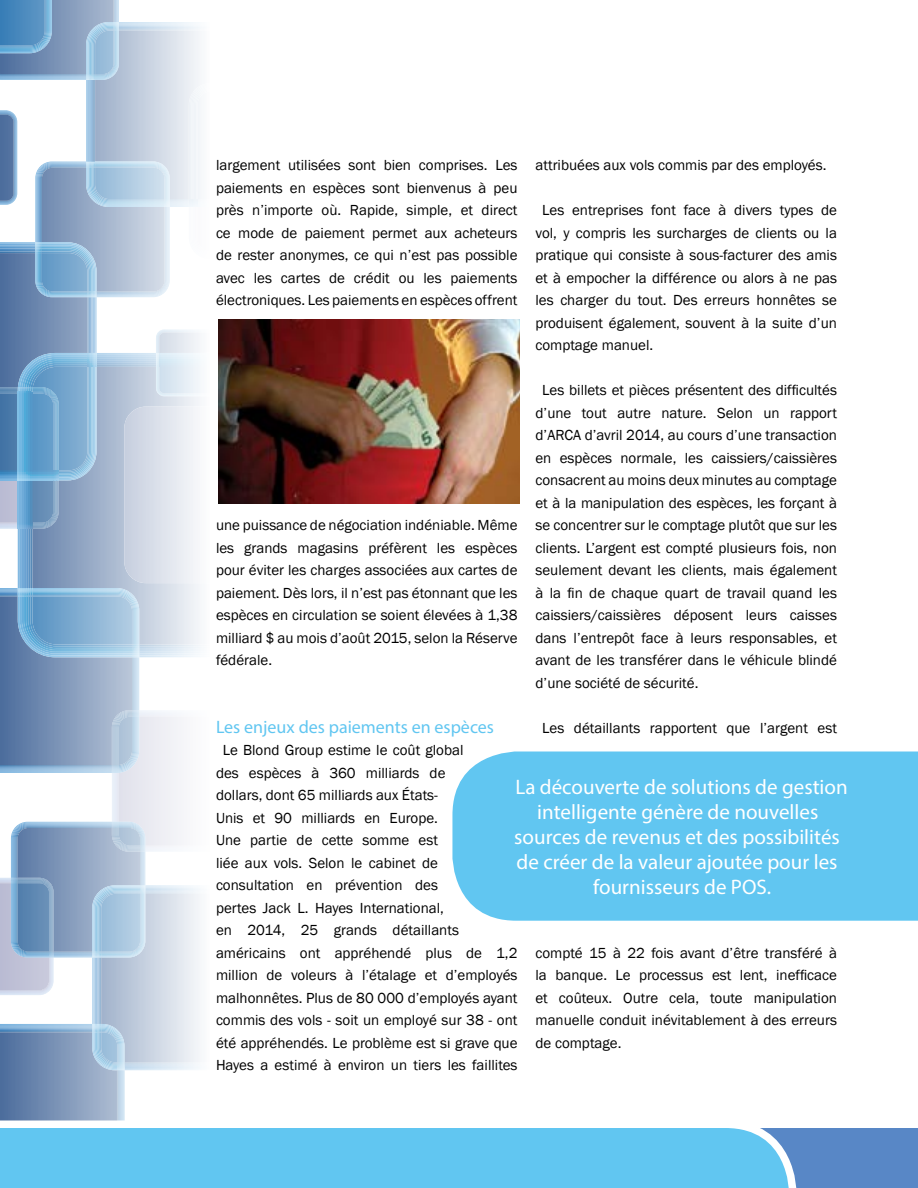
<style>
.page{position:relative;width:918px;height:1188px;background:#fff}
.page>*{position:absolute;margin:0;border:0;box-sizing:border-box;transform-origin:0 0}
.t1{font:21px/25.2px "Myriad Pro";color:#fff;text-align:center}
.t2{font:18px "Myriad Pro";color:#61c6f1}
.t3{font:15px/22.5px "Franklin Gothic";color:#000;text-align:justify}
</style>
<div class="page">
<hr style="left:251px;top:742px;width:1px;height:90px;background:#c4d8f0">
<hr style="left:250px;top:742px;width:1px;height:90px;background:#bacdea">
<hr style="left:249px;top:742px;width:1px;height:90px;background:#b6c7e7">
<hr style="left:248px;top:742px;width:1px;height:90px;background:#b1c0e3">
<svg style="left:0;top:0;width:200px;height:1117px"></svg>
<div style="left:452px;top:751px;width:466px;height:170px;background:#61c6f1"></div>
<div style="left:800px;top:1128px;width:118px;height:60px;background:#5887c6"></div>
<svg style="left:0;top:1117px;width:800px;height:71px"></svg>
<img style="left:219px;top:319px;width:301px;height:185px">
<p class="t3" style="left:216px;top:155px;width:303px">largement utilisées sont bien comprises. Les paiements en espèces sont bienvenus à peu près n’importe où. Rapide, simple, et direct ce mode de paiement permet aux acheteurs de rester anonymes, ce qui n’est pas possible avec les cartes de crédit ou les paiements électroniques. Les paiements en espèces offrent</p>
<p class="t3" style="left:536px;top:155px;width:292px">attribuées aux vols commis par des employés.</p>
<p class="t3" style="left:536px;top:200px;width:303px;text-indent:7px">Les entreprises font face à divers types de vol, y compris les surcharges de clients ou la pratique qui consiste à sous-facturer des amis et à empocher la différence ou alors à ne pas les charger du tout. Des erreurs honnêtes se produisent également, souvent à la suite d’un comptage manuel.</p>
<p class="t3" style="left:536px;top:379px;width:303px;text-indent:7px">Les billets et pièces présentent des difficultés d’une tout autre nature. Selon un rapport d’ARCA d’avril 2014, au cours d’une transaction en espèces normale, les caissiers/caissières consacrent au moins deux minutes au comptage et à la manipulation des espèces, les forçant à se concentrer sur le comptage plutôt que sur les clients. L’argent est compté plusieurs fois, non seulement devant les clients, mais également à la fin de chaque quart de travail quand les caissiers/caissières déposent leurs caisses dans l’entrepôt face à leurs responsables, et avant de les transférer dans le véhicule blindé d’une société de sécurité.</p>
<p class="t3" style="left:542px;top:717px;width:296px">Les détaillants rapportent que l’argent est</p>
<p class="t3" style="left:216px;top:515px;width:303px">une puissance de négociation indéniable. Même les grands magasins préfèrent les espèces pour éviter les charges associées aux cartes de paiement. Dès lors, il n’est pas étonnant que les espèces en circulation se soient élevées à 1,38 milliard $ au mois d’août 2015, selon la Réserve fédérale.</p>
<p class="t2" style="left:216px;top:718px;width:280px">Les enjeux des paiements en espèces</p>
<p class="t3" style="left:216px;top:740px;width:303px;text-align:left;text-indent:7px">Le Blond Group estime le coût global<br>des espèces à 360 milliards de<br>dollars, dont 65 milliards aux États-<br>Unis et 90 milliards en Europe.<br>Une partie de cette somme est<br>liée aux vols. Selon le cabinet de consultation en prévention des<br>pertes Jack L. Hayes International,<br>en 2014, 25 grands détaillants américains ont appréhendé plus de 1,2 million de voleurs à l’étalage et d’employés malhonnêtes. Plus de 80 000 d’employés ayant commis des vols - soit un employé sur 38 - ont été appréhendés. Le problème est si grave que Hayes a estimé à environ un tiers les faillites</p>
<h1 class="t1" style="left:514px;top:775px;width:335px">La découverte de solutions de gestion intelligente génère de nouvelles sources de revenus et des possibilités de créer de la valeur ajoutée pour les fournisseurs de POS.</h1>
<p class="t3" style="left:536px;top:942px;width:303px">compté 15 à 22 fois avant d’être transféré à la banque. Le processus est lent, inefficace et coûteux. Outre cela, toute manipulation manuelle conduit inévitablement à des erreurs de comptage.</p>
</div>
